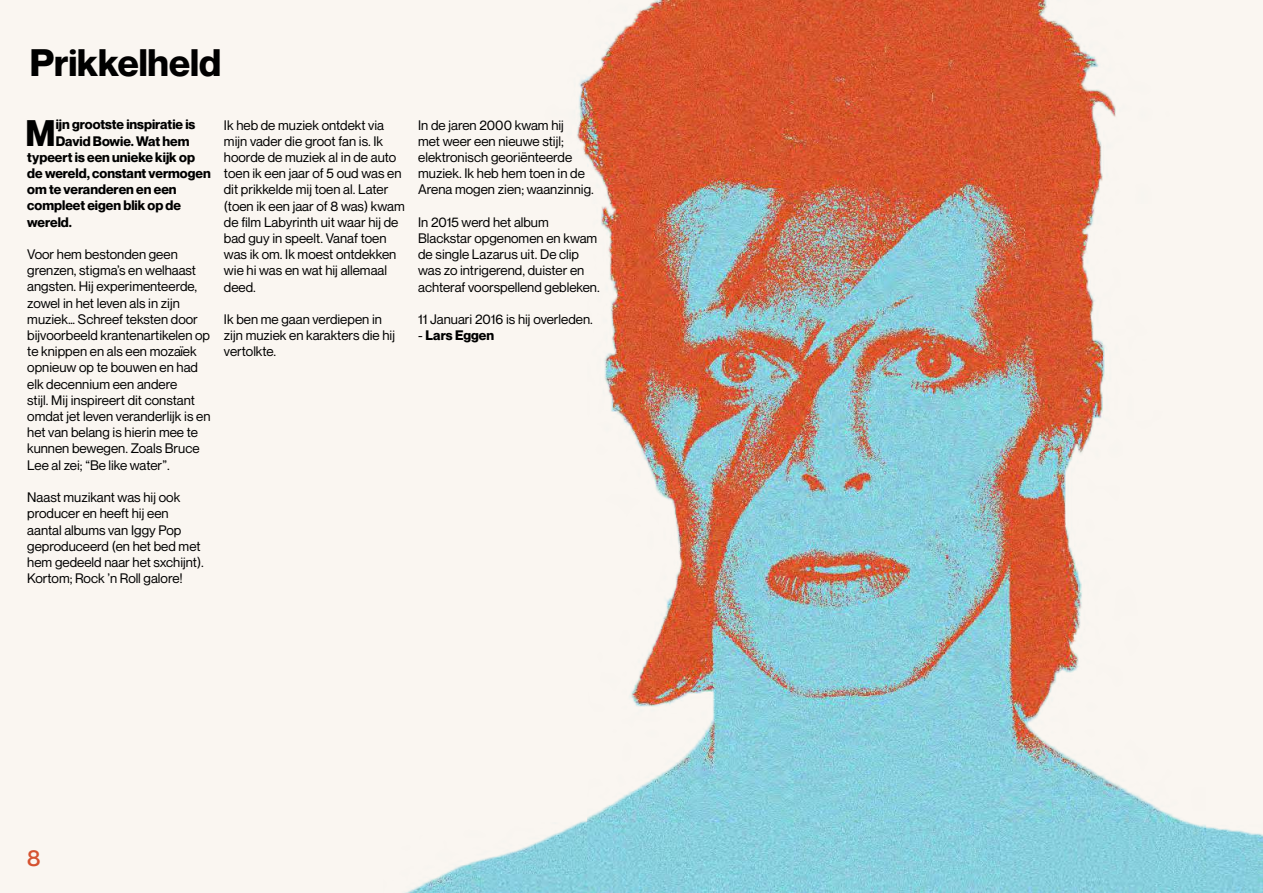
<style>
.page{position:relative;width:1263px;height:893px;background:#faf6f1}
.page>*{position:absolute;margin:0;border:0;box-sizing:border-box;transform-origin:0 0}
.t1{font:700 37.5px "Neue Montreal";color:#000}
.t2{font:700 36.15px "Neue Montreal";color:#000}
.t3{font:500 22.5px "Neue Montreal";color:#d55230}
.t4{font:13.5px/16.2px "Neue Montreal";color:#000}
.t5{font:700 13.5px "Neue Montreal";color:#000}
.s1{font-weight:400}
</style>
<div class="page">
<img style="left:404px;top:0;width:859px;height:893px">
<h1 class="t1" style="left:30px;top:40px;width:193px">Prikkelheld</h1>
<h2 class="t2" style="left:26px;top:111px;width:32px">M</h2>
<p class="t5" style="left:56px;top:116px;width:141px">ijn grootste inspiratie is</p>
<p class="t5" style="left:56px;top:133px;width:135px">David Bowie. Wat hem</p>
<p class="t5" style="left:27px;top:149px;width:169px">typeert is een unieke kijk op</p>
<p class="t5" style="left:27px;top:165px;width:185px">de wereld, constant vermogen</p>
<p class="t5" style="left:27px;top:181px;width:151px">om te veranderen en een</p>
<p class="t5" style="left:27px;top:197px;width:155px">compleet eigen blik op de</p>
<p class="t5" style="left:27px;top:214px;width:46px">wereld.</p>
<p class="t4" style="left:27px;top:246px;width:185px">Voor hem bestonden geen grenzen, stigma’s en welhaast angsten. Hij experimenteerde, zowel in het leven als in zijn muziek… Schreef teksten door bijvoorbeeld krantenartikelen op te knippen en als een mozaïek opnieuw op te bouwen en had elk decennium een andere<br>stijl. Mij inspireert dit constant omdat jet leven veranderlijk is en het van belang is hierin mee te kunnen bewegen. Zoals Bruce<br>Lee al zei; “Be like water”.</p>
<p class="t4" style="left:27px;top:489px;width:178px">Naast muzikant was hij ook producer en heeft hij een aantal albums van Iggy Pop geproduceerd (en het bed met hem gedeeld naar het sxchijnt).<br>Kortom; Rock ’n Roll galore!</p>
<p class="t4" style="left:224px;top:117px;width:182px">Ik heb de muziek ontdekt via mijn vader die groot fan is. Ik hoorde de muziek al in de auto toen ik een jaar of 5 oud was en dit prikkelde mij toen al. Later (toen ik een jaar of 8 was) kwam de film Labyrinth uit waar hij de bad guy in speelt. Vanaf toen was ik om. Ik moest ontdekken wie hi was en wat hij allemaal deed.</p>
<p class="t4" style="left:224px;top:311px;width:173px">Ik ben me gaan verdiepen in zijn muziek en karakters die hij vertolkte.</p>
<p class="t4" style="left:418px;top:117px;width:177px">In de jaren 2000 kwam hij<br>met weer een nieuwe stijl; elektronisch georiënteerde muziek. Ik heb hem toen in de<br>Arena mogen zien; waanzinnig.</p>
<p class="t4" style="left:418px;top:214px;width:183px">In 2015 werd het album<br>Blackstar opgenomen en kwam de single Lazarus uit. De clip was zo intrigerend, duister en achteraf voorspellend gebleken.</p>
<p class="t4" style="left:418px;top:311px;width:176px">11 Januari 2016 is hij overleden.</p>
<p class="t5" style="left:418px;top:327px;width:77px"><span class="s1">-</span> Lars Eggen</p>
<h3 class="t3" style="left:27px;top:844px;width:15px">8</h3>
</div>
